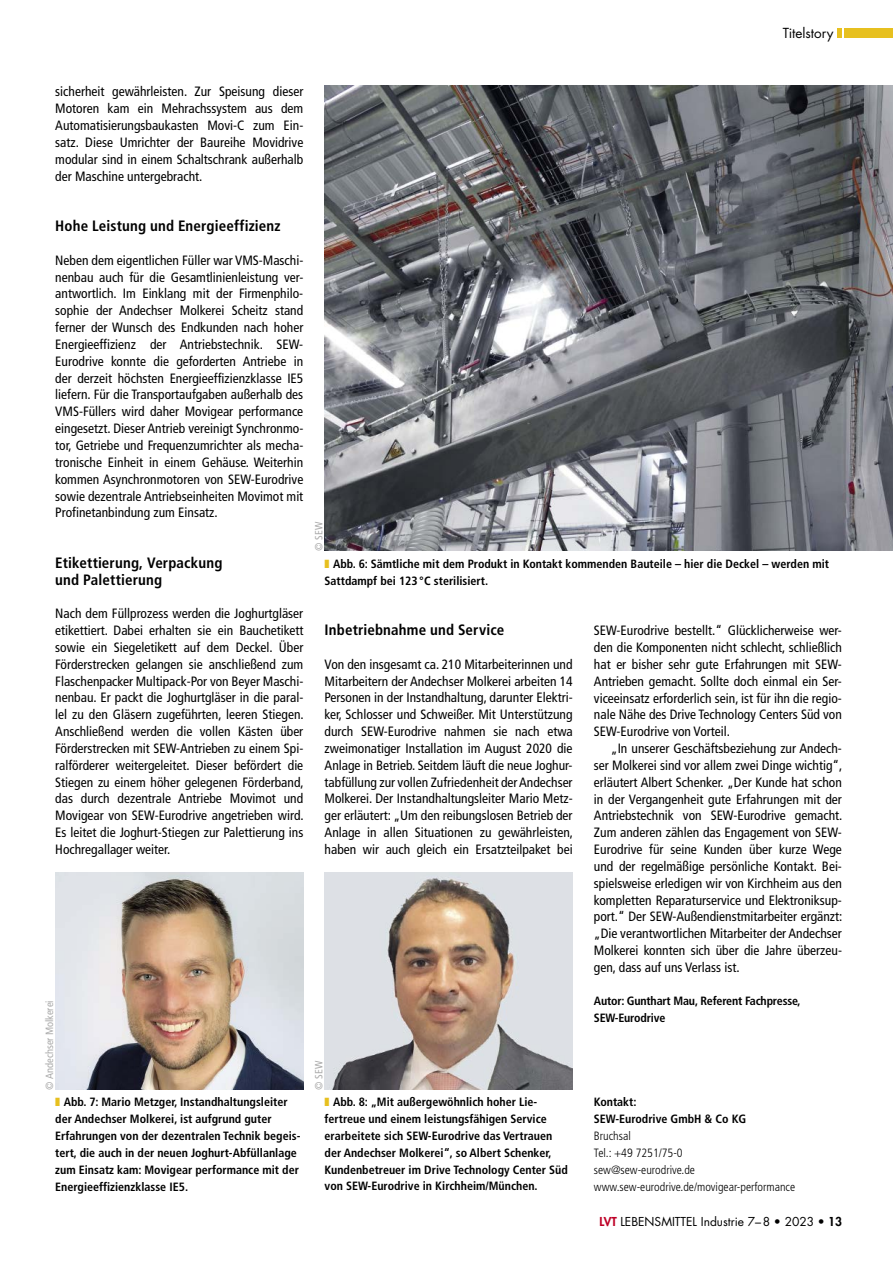
<style>
.page{position:relative;width:893px;height:1263px;background:#fff}
.page>*{position:absolute;margin:0;border:0;box-sizing:border-box;transform-origin:0 0}
.t1{font:700 condensed 15px/16.8px "Frutiger LT Std";letter-spacing:.01em;color:#000}
.t2{font:condensed 13.5px/16.8px "Frutiger LT Std";color:#000;text-align:justify}
.t3{font:13.5px "Futura Std";color:#000}
.t4{font:700 condensed 12px/16.8px "Frutiger LT Std";color:#000}
.t5{font:300 condensed 12px/16.8px "Frutiger LT Std";color:#000}
.t6{font:12px "Futura Std";color:#000}
.t7{font:condensed 10.5px "Frutiger LT Std";color:#aaa}
.s1{color:#e7c01f}
.s2{font-weight:800;color:#be0027}
.s3{font-weight:800}
</style>
<div class="page">
<img style="left:325px;top:85px;width:568px;height:466px">
<img style="left:55px;top:872px;width:248px;height:217px">
<img style="left:325px;top:872px;width:248px;height:217px">
<hr style="left:838px;top:28px;width:4px;height:10px;background:#e7c01f">
<div style="left:845px;top:28px;width:48px;height:10px;background:#e7c01f"></div>
<p class="t3" style="left:783px;top:24px;width:52px">Titelstory</p>
<p class="t2" style="left:55px;top:83px;width:250px">sicherheit gewährleisten. Zur Speisung dieser Motoren kam ein Mehrachssystem aus dem Automatisierungsbaukasten Movi-C zum Ein&shy;satz. Diese Umrichter der Baureihe Movidrive modular sind in einem Schaltschrank außerhalb der Maschine untergebracht.</p>
<p class="t1" style="left:55px;top:218px;width:227px">Hohe Leistung und Energieeffizienz</p>
<p class="t2" style="left:55px;top:252px;width:250px">Neben dem eigentlichen Füller war VMS-Maschi&shy;nenbau auch für die Gesamtlinienleistung ver&shy;antwortlich. Im Einklang mit der Firmenphilo&shy;sophie der Andechser Molkerei Scheitz stand ferner der Wunsch des Endkunden nach hoher Energieeffizienz der Antriebstechnik. SEW-Eurodrive konnte die geforderten Antriebe in der derzeit höchsten Energieeffizienzklasse IE5 liefern. Für die Transportaufgaben außerhalb des VMS-Füllers wird daher Movigear performance eingesetzt. Dieser Antrieb vereinigt Synchronmo&shy;tor, Getriebe und Frequenzumrichter als mecha&shy;tronische Einheit in einem Gehäuse. Weiterhin kommen Asynchronmotoren von SEW-Eurodrive sowie dezentrale Antriebseinheiten Movimot mit Profinetanbindung zum Einsatz.</p>
<p class="t1" style="left:55px;top:554px;width:169px">Etikettierung, Verpackung und Palettierung</p>
<p class="t2" style="left:55px;top:605px;width:250px">Nach dem Füllprozess werden die Joghurtgläser etikettiert. Dabei erhalten sie ein Bauchetikett sowie ein Siegeletikett auf dem Deckel. Über Förderstrecken gelangen sie anschließend zum Flaschenpacker Multipack-Por von Beyer Maschi&shy;nenbau. Er packt die Joghurtgläser in die paral&shy;lel zu den Gläsern zugeführten, leeren Stiegen.<br>Anschließend werden die vollen Kästen über Förderstrecken mit SEW-Antrieben zu einem Spi&shy;ralförderer weitergeleitet. Dieser befördert die Stiegen zu einem höher gelegenen Förderband, das durch dezentrale Antriebe Movimot und Movigear von SEW-Eurodrive angetrieben wird.<br>Es leitet die Joghurt-Stiegen zur Palettierung ins Hochregallager weiter.</p>
<p class="t7" style="left:43px;top:1089px;width:91px;rotate:-90deg">© Andechser Molkerei</p>
<p class="t7" style="left:313px;top:551px;width:30px;rotate:-90deg">© SEW</p>
<p class="t4" style="left:325px;top:555px;width:506px"><span class="s1">❚</span> Abb. 6: Sämtliche mit dem Produkt in Kontakt kommenden Bauteile – hier die Deckel – werden mit<br>Sattdampf bei 123°C sterilisiert.</p>
<p class="t1" style="left:325px;top:621px;width:181px">Inbetriebnahme und Service</p>
<p class="t2" style="left:325px;top:656px;width:250px">Von den insgesamt ca. 210 Mitarbeiterinnen und Mitarbeitern der Andechser Molkerei arbeiten 14<br>Personen in der Instandhaltung, darunter Elektri&shy;ker, Schlosser und Schweißer. Mit Unterstützung durch SEW-Eurodrive nahmen sie nach etwa zweimonatiger Installation im August 2020 die Anlage in Betrieb. Seitdem läuft die neue Joghur&shy;tabfüllung zur vollen Zufriedenheit der Andechser Molkerei. Der Instandhaltungsleiter Mario Metz&shy;ger erläutert: „Um den reibungslosen Betrieb der Anlage in allen Situationen zu gewährleisten, haben wir auch gleich ein Ersatzteilpaket bei</p>
<p class="t7" style="left:313px;top:1089px;width:30px;rotate:-90deg">© SEW</p>
<p class="t2" style="left:594px;top:622px;width:250px">SEW-Eurodrive bestellt.“ Glücklicherweise wer&shy;den die Komponenten nicht schlecht, schließlich hat er bisher sehr gute Erfahrungen mit SEW-Antrieben gemacht. Sollte doch einmal ein Ser&shy;viceeinsatz erforderlich sein, ist für ihn die regio&shy;nale Nähe des Drive Technology Centers Süd von SEW-Eurodrive von Vorteil.</p>
<p class="t2" style="left:594px;top:740px;width:250px;text-indent:17px">„In unserer Geschäftsbeziehung zur Andech&shy;ser Molkerei sind vor allem zwei Dinge wichtig“, erläutert Albert Schenker. „Der Kunde hat schon in der Vergangenheit gute Erfahrungen mit der Antriebstechnik von SEW-Eurodrive gemacht.<br>Zum anderen zählen das Engagement von SEW-Eurodrive für seine Kunden über kurze Wege und der regelmäßige persönliche Kontakt. Bei&shy;spielsweise erledigen wir von Kirchheim aus den kompletten Reparaturservice und Elektroniksup&shy;port.“ Der SEW-Außendienstmitarbeiter ergänzt: „Die verantwortlichen Mitarbeiter der Andechser Molkerei konnten sich über die Jahre überzeu&shy;gen, dass auf uns Verlass ist.</p>
<p class="t4" style="left:594px;top:993px;width:208px">Autor: Gunthart Mau, Referent Fachpresse,<br>SEW-Eurodrive</p>
<p class="t4" style="left:55px;top:1094px;width:247px"><span class="s1">❚</span> Abb. 7: Mario Metzger, Instandhaltungsleiter der Andechser Molkerei, ist aufgrund guter Erfahrungen von der dezentralen Technik begeis&shy;tert, die auch in der neuen Joghurt-Abfüllanlage zum Einsatz kam: Movigear performance mit der Energieeffizienzklasse IE5.</p>
<p class="t4" style="left:325px;top:1094px;width:245px"><span class="s1">❚</span> Abb. 8: „Mit außergewöhnlich hoher Lie&shy;fertreue und einem leistungsfähigen Service erarbeitete sich SEW-Eurodrive das Vertrauen der Andechser Molkerei“, so Albert Schenker, Kundenbetreuer im Drive Technology Center Süd von SEW-Eurodrive in Kirchheim/München.</p>
<p class="t4" style="left:594px;top:1094px;width:154px">Kontakt:<br>SEW-Eurodrive GmbH &amp; Co KG</p>
<p class="t5" style="left:594px;top:1127px;width:203px">Bruchsal<br>Tel.: +49 7251/75-0<br>sew@sew-eurodrive.de www.sew-eurodrive.de/movigear-performance</p>
<p class="t6" style="left:600px;top:1214px;width:244px"><span class="s2">LVT</span> LEBENSMITTEL Industrie 7–8 • 2023 <span class="s3">• 13</span></p>
</div>
